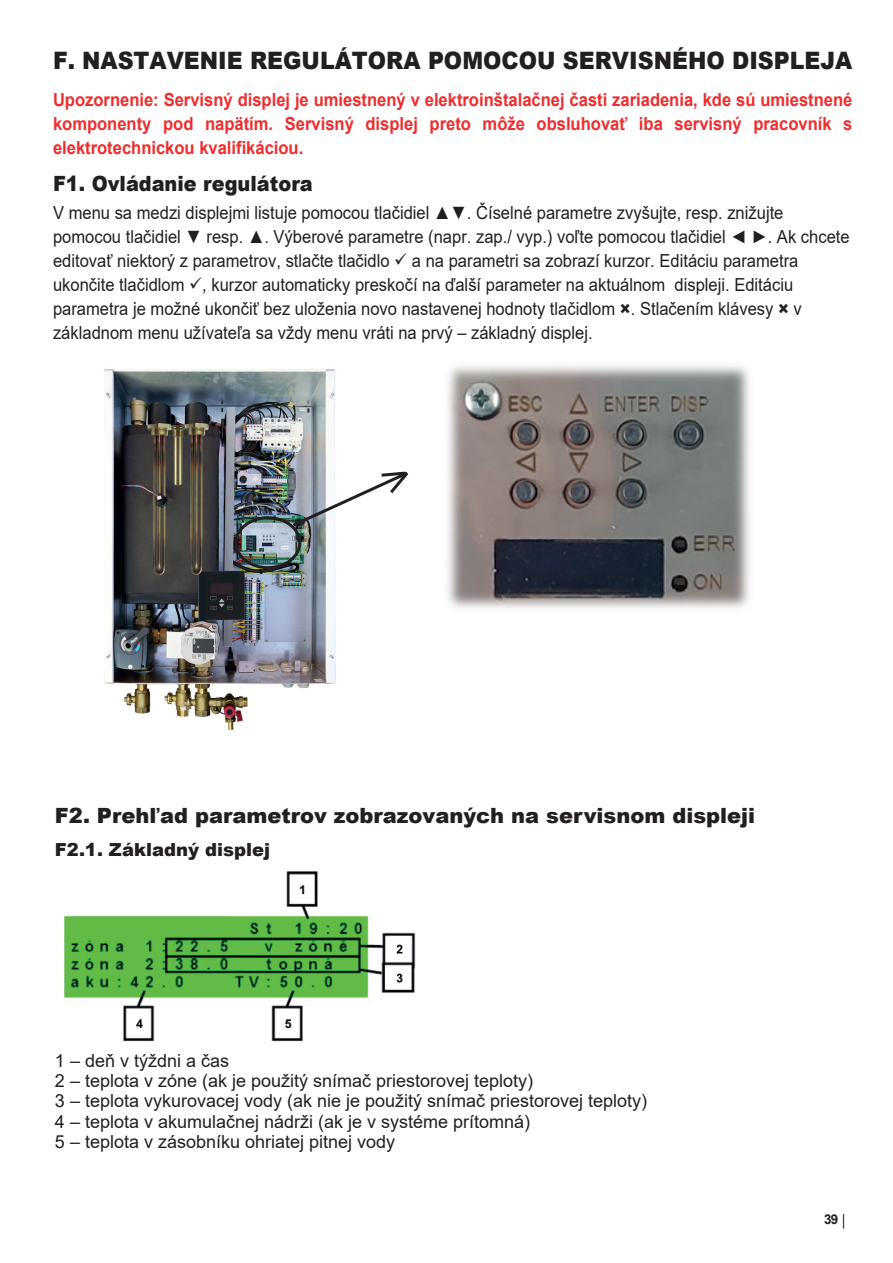
<style>
.page{position:relative;width:893px;height:1263px;background:#fff}
.page>*{position:absolute;margin:0;border:0;box-sizing:border-box;transform-origin:0 0}
.t1{font:900 24px "Arial";color:#231f20;scale:.92 1}
.t2{font:900 21px "Arial";color:#231f20}
.t3{font:900 21px "Arial";color:#231f20;scale:.92 1}
.t4{font:18px/24px "Arial";color:#231f20;scale:.92 1}
.t5{font:18px/20px "Arial";color:#231f20}
.t6{font:700 18px/24px "Arial";color:#ee2d2d;text-align:justify;scale:.92 1}
.t7{font:900 18px "Arial";color:#231f20}
.t8{font:700 13.5px "Arial";color:#231f20}
.s1{font-style:inherit}
.s2{font-weight:900}
</style>
<div class="page">
<img style="left:447px;top:365px;width:303px;height:244px">
<img style="left:104px;top:369px;width:232px;height:362px">
<div style="left:234px;top:516px;width:67px;height:53px;border:3px solid #231f20;border-radius:50%"></div>
<svg style="left:289px;top:469px;width:120px;height:60px"></svg>
<img style="left:64px;top:871px;width:352px;height:171px">
<h1 class="t1" style="left:53px;top:43px;width:870px">F. NASTAVENIE REGULÁTORA POMOCOU SERVISNÉHO DISPLEJA</h1>
<p class="t6" style="left:53px;top:88px;width:870px">Upozornenie: Servisný displej je umiestnený v elektroinštalačnej časti zariadenia, kde sú umiestnené komponenty pod napätím. Servisný displej preto môže obsluhovať iba servisný pracovník s elektrotechnickou kvalifikáciou.</p>
<p class="t3" style="left:53px;top:168px;width:284px">F1. Ovládanie regulátora</p>
<p class="t4" style="left:53px;top:201px;width:867px">V menu sa medzi displejmi listuje pomocou tlačidiel ▲▼. Číselné parametre zvyšujte, resp. znižujte pomocou tlačidiel ▼ resp. ▲. Výberové parametre (napr. zap./ vyp.) voľte pomocou tlačidiel ◄ ►. Ak chcete editovať niektorý z parametrov, stlačte tlačidlo ✓ a na parametri sa zobrazí kurzor. Editáciu parametra ukončite tlačidlom ✓, kurzor automaticky preskočí na ďalší parameter na aktuálnom displeji. Editáciu parametra je možné ukončiť bez uloženia novo nastaven<span class="s1">ej</span> hodnoty tlačidlom <span class="s2">×</span>. Stlačením klávesy <span class="s2">×</span> v základnom menu užívateľa sa vždy menu vráti na prvý – základný displej.</p>
<p class="t2" style="left:55px;top:800px;width:702px">F2. Prehľad parametrov zobrazovaných na servisnom displeji</p>
<p class="t7" style="left:55px;top:836px;width:217px">F2.1. Základný displej</p>
<p class="t5" style="left:55px;top:1051px;width:594px">1 – deň v týždni a čas<br>2 – teplota v zóne (ak je použitý snímač priestorovej teploty)<br>3 – teplota vykurovacej vody (ak nie je použitý snímač priestorovej teploty)<br>4 – teplota v akumulačnej nádrži (ak je v systéme prítomná)<br>5 – teplota v zásobníku ohriatej pitnej vody</p>
<p class="t8" style="left:824px;top:1210px;width:25px">39 <sub>│</sub></p>
</div>
